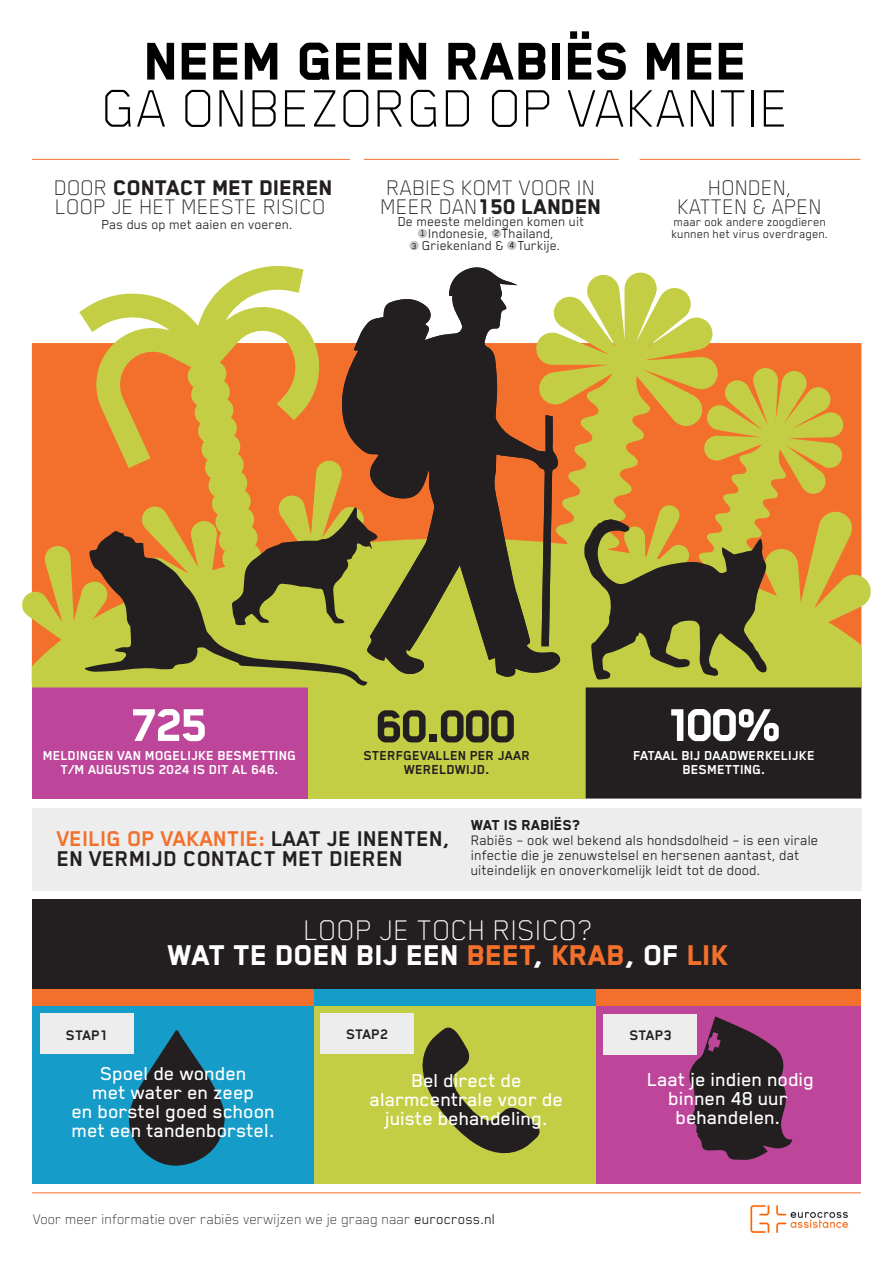
<style>
.page{position:relative;width:893px;height:1263px;background:#fff}
.page>*{position:absolute;margin:0;border:0;box-sizing:border-box;transform-origin:0 0}
.t1{font:100 61.2px "Blender Pro";color:#000001}
.t2{font:800 61.2px "Blender Pro";color:#000001}
.t3{font:800 52.8px "Blender Pro";letter-spacing:-.04em;color:#fff}
.t4{font:800 52.8px "Blender Pro";color:#231f20}
.t5{font:800 33px/25.3px "Blender Pro";color:#fff;text-align:center}
.t6{font:700 24.75px/20.4px "Blender Pro";color:#231f20}
.t7{font:100 24.45px/19.4px "Blender Pro";color:#231f20}
.t8{font:500 21.6px/19px "Blender Pro";color:#fff;text-align:center}
.t9{font:800 16.65px "Blender Pro";color:#231f20}
.t10{font:100 16.2px "Blender Pro";color:#231f20}
.t11{font:700 16.05px "Blender Pro";color:#231f20}
.t12{font:15.9px/14.9px "Blender Pro";color:#231f20}
.t13{font:700 15px/14.1px "Blender Pro";color:#fff;text-align:center}
.t14{font:15px/12px "Blender Pro";color:#231f20;text-align:center}
.t15{font:700 15px/14.2px "Blender Pro";color:#231f20;text-align:center}
.t16{font:13.5px/12px "Blender Pro";color:#231f20}
.t17{font:9.6px "Blender Pro";color:#000001}
.s1{font-weight:800}
.s2{color:#f3702c}
.s3{font-weight:100}
.s4{font-weight:400}
</style>
<div class="page">
<div style="left:32px;top:682px;width:276px;height:116px;background:#bd469a"></div>
<div style="left:308px;top:682px;width:278px;height:116px;background:#c4ce45"></div>
<div style="left:586px;top:682px;width:275px;height:116px;background:#231f20"></div>
<img style="left:750px;top:1205px;width:99px;height:28px">
<div style="left:32px;top:900px;width:829px;height:89px;background:#231f20"></div>
<div style="left:32px;top:343px;width:829px;height:341px;background:#f3702c"></div>
<svg style="left:561px;top:272px;width:156px;height:266px;fill:#c4ce45"></svg>
<svg style="left:79px;top:266px;width:241px;height:191px"></svg>
<div style="left:32px;top:538px;width:830px;height:149px;background:#c4ce45"></div>
<div style="left:32px;top:1006px;width:282px;height:177px;background:#169cc8"></div>
<div style="left:314px;top:1006px;width:283px;height:177px;background:#c4ce45"></div>
<div style="left:596px;top:1006px;width:265px;height:177px;background:#bd469a"></div>
<svg style="left:129px;top:1030px;width:96px;height:136px"></svg>
<svg style="left:422px;top:1027px;width:118px;height:127px"></svg>
<svg style="left:687px;top:1016px;width:105px;height:144px"></svg>
<hr style="left:32px;top:159px;width:318px;height:1px;background:#f3702c">
<hr style="left:32px;top:1192px;width:829px;height:1px;background:#f3702c">
<svg style="left:342px;top:267px;width:219px;height:410px;fill:#231f20"></svg>
<svg style="left:22px;top:457px;width:356px;height:229px"></svg>
<svg style="left:584px;top:368px;width:287px;height:312px"></svg>
<hr style="left:364px;top:159px;width:255px;height:1px;background:#f3702c">
<hr style="left:640px;top:159px;width:220px;height:1px;background:#f3702c">
<div style="left:32px;top:808px;width:829px;height:82px;background:#ecedec"></div>
<div style="left:418px;top:229px;width:9px;height:9px;background:#c4c5c7;border-radius:50%"></div>
<div style="left:492px;top:229px;width:9px;height:9px;background:#c4c5c7;border-radius:50%"></div>
<div style="left:409px;top:241px;width:10px;height:9px;background:#c4c5c7;border-radius:50%"></div>
<div style="left:32px;top:989px;width:283px;height:17px;background:#f3702c"></div>
<div style="left:314px;top:989px;width:283px;height:17px;background:#169cc8"></div>
<div style="left:596px;top:989px;width:265px;height:17px;background:#f3702c"></div>
<div style="left:40px;top:1014px;width:94px;height:40px;background:#ecedec"></div>
<div style="left:320px;top:1013px;width:94px;height:40px;background:#ecedec"></div>
<div style="left:603px;top:1014px;width:94px;height:40px;background:#ecedec"></div>
<div style="left:507px;top:241px;width:9px;height:9px;background:#c4c5c7;border-radius:50%"></div>
<h1 class="t2" style="left:145px;top:28px;width:605px">NEEM GEEN RABIëS MEE</h1>
<h1 class="t1" style="left:102px;top:75px;width:690px">GA ONBEZORGD OP VAKANTIE</h1>
<p class="t7" style="left:54px;top:177px;width:280px">DOOR <span class="s1">CONTACT MET DIEREN<br></span>LOOP JE HET MEESTE RISICO</p>
<p class="t14" style="left:102px;top:218px;width:192px">Pas dus op met aaien en voeren.</p>
<p class="t7" style="left:381px;top:177px;width:222px">RABIES KOMT VOOR IN<br>MEER DAN<span class="s1">150 LANDEN</span></p>
<p class="t14" style="left:398px;top:215px;width:188px">De meeste meldingen komen uit<br>Indonesie, Thailand,<br>Griekenland &amp; Turkije.</p>
<p class="t17" style="left:420px;top:228px;width:6px">1</p>
<p class="t17" style="left:494px;top:228px;width:6px">2</p>
<p class="t17" style="left:509px;top:240px;width:6px">4</p>
<p class="t17" style="left:412px;top:241px;width:6px">3</p>
<p class="t7" style="left:678px;top:177px;width:146px;text-align:center">HONDEN,<br>KATTEN &amp; APEN</p>
<p class="t16" style="left:672px;top:215px;width:158px">maar ook andere zoogdieren kunnen het virus overdragen.</p>
<h2 class="t3" style="left:131px;top:697px;width:79px">725</h2>
<h2 class="t4" style="left:377px;top:698px;width:142px">60.000</h2>
<p class="t13" style="left:43px;top:748px;width:255px">MELDINGEN VAN MOGELIJKE BESMETTING<br>T/M AUGUSTUS 2024 IS DIT AL 646.</p>
<p class="t13" style="left:633px;top:748px;width:183px">FATAAL BIJ DAADWERKELIJKE</p>
<h2 class="t3" style="left:666px;top:697px;width:118px">100%</h2>
<p class="t13" style="left:683px;top:762px;width:84px">BESMETTING.</p>
<p class="t15" style="left:364px;top:748px;width:168px">STERFGEVALLEN PER JAAR<br>WERELDWIJD.</p>
<p class="t6" style="left:57px;top:828px;width:395px"><span class="s2">VEILIG OP VAKANTIE:</span> LAAT JE INENTEN,<br>EN VERMIJD CONTACT MET DIEREN</p>
<p class="t9" style="left:471px;top:816px;width:111px">WAT IS RABIëS?</p>
<p class="t12" style="left:471px;top:832px;width:349px">Rabiës – ook wel bekend als hondsdolheid – is een virale infectie die je zenuwstelsel en hersenen aantast, dat uiteindelijk en onoverkomelijk leidt tot de dood.</p>
<h3 class="t5" style="left:168px;top:917px;width:562px"><span class="s3">LOOP JE TOCH RISICO?<br></span>WAT TE DOEN BIJ EEN <span class="s2">BEET</span>, <span class="s2">KRAB</span>, OF <span class="s2">LIK</span></h3>
<p class="t11" style="left:66px;top:1026px;width:44px">STAP1</p>
<p class="t11" style="left:346px;top:1025px;width:44px">STAP2</p>
<p class="t11" style="left:630px;top:1026px;width:44px">STAP3</p>
<p class="t8" style="left:72px;top:1063px;width:205px">Spoel de wonden<br>met water en zeep<br>en borstel goed schoon met een tandenborstel.</p>
<p class="t8" style="left:370px;top:1070px;width:195px">Bel direct de alarmcentrale voor de juiste behandeling.</p>
<p class="t8" style="left:647px;top:1070px;width:169px">Laat je indien nodig binnen 48 uur behandelen.</p>
<p class="t10" style="left:33px;top:1210px;width:464px">Voor meer informatie over rabiës verwijzen we je graag naar <span class="s4">eurocross.nl</span></p>
</div>
